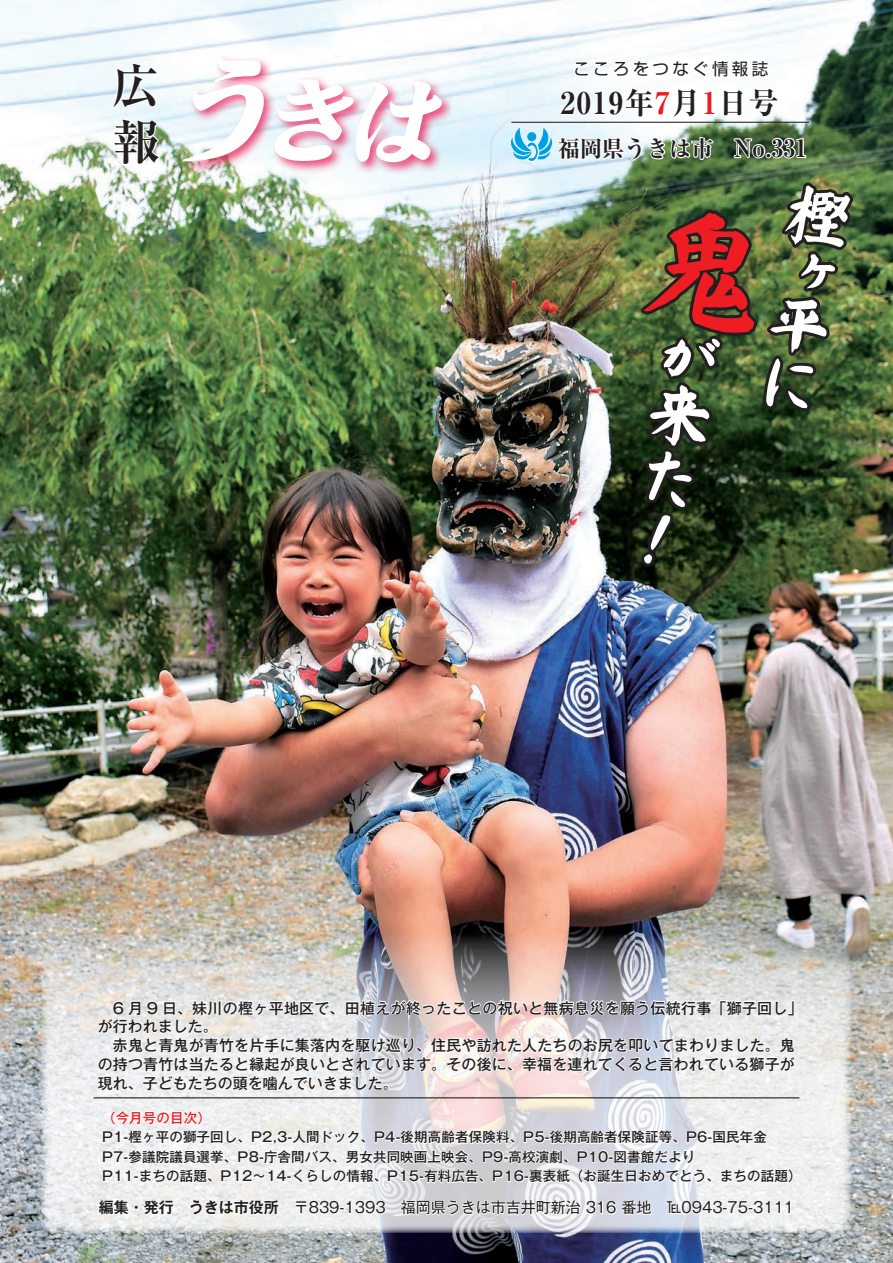
<style>
.page{position:relative;width:893px;height:1263px;background:#fff}
.page>*{position:absolute;margin:0;border:0;box-sizing:border-box;transform-origin:0 0}
.t1{font:700 48px/56.2px "Ryumin Pro";color:#231f20}
.t2{font:700 expanded 30px "Ryumin Pro";letter-spacing:.04em;color:#231f20}
.t3{font:700 expanded 22.5px "Ryumin Pro";color:#231f20}
.t4{font:16.5px "Shin Go Pro";letter-spacing:.2em;color:#231f20}
.t5{font:500 15px/18.8px "Gothic MB101 Pro";letter-spacing:.01em;color:#231f20}
.t6{font:15px "Gothic MB101 Pro";color:#231f20}
.t7{font:500 13.5px/19.5px "Gothic MB101 Pro";letter-spacing:.01em;color:#231f20}
.t8{font:500 13.5px "Gothic MB101 Pro";letter-spacing:.01em;color:#ee1d23}
.s1{color:#ee1d23}
.s2{font-size:24px}
.s3{font-family:"Gothic MB101 Pro De";font-weight:700}
</style>
<div class="page">
<img style="left:1px;top:0;width:892px;height:1263px">
<img style="left:41px;top:932px;width:809px;height:301px">
<svg style="left:0;top:0;width:1px;height:1263px"></svg>
<div style="left:180px;top:54px;width:270px;height:121px;background:#ed1450;opacity:.75"></div>
<svg style="left:183px;top:57px;width:259px;height:105px"></svg>
<svg style="left:111px;top:60px;width:48px;height:49px"></svg>
<svg style="left:111px;top:117px;width:51px;height:49px"></svg>
<svg style="left:511px;top:85px;width:296px;height:77px"></svg>
<svg style="left:573px;top:58px;width:198px;height:21px"></svg>
<hr style="left:511px;top:122px;width:298px;height:1px;background:#231f20">
<svg style="left:88px;top:996px;width:709px;height:239px"></svg>
<hr style="left:94px;top:1097px;width:705px;height:1px;background:#231f20">
<img style="left:590px;top:178px;width:303px;height:391px">
<h1 class="t1" style="left:112px;top:54px;width:48px">広報</h1>
<p class="t4" style="left:573px;top:55px;width:196px">こころをつなぐ情報誌</p>
<h2 class="t2" style="left:561px;top:79px;width:219px">2019年<span class="s1">7</span>月<span class="s1">1</span>日号</h2>
<h3 class="t3" style="left:558px;top:131px;width:251px">福岡県うきは市 <span class="s2">No.331</span></h3>
<p class="t5" style="left:98px;top:997px;width:707px">　6 月 9 日、妹川の樫ヶ平地区で、田植えが終ったことの祝いと無病息災を願う伝統行事「獅子回し」が行われました。<br>　赤鬼と青鬼が青竹を片手に集落内を駆け巡り、住民や訪れた人たちのお尻を叩いてまわりました。鬼の持つ青竹は当たると縁起が良いとされています。その後に、幸福を連れてくると言われている獅子が現れ、子どもたちの頭を噛んでいきました。</p>
<p class="t8" style="left:102px;top:1106px;width:110px">（今月号の目次）</p>
<p class="t7" style="left:102px;top:1126px;width:701px">P1-樫ヶ平の獅子回し、P2,3-人間ドック、P4-後期高齢者保険料、P5-後期高齢者保険証等、P6-国民年金<br>P7-参議院議員選挙、P8-庁舎間バス、男女共同映画上映会、P9-高校演劇、P10-図書館だより<br>P11-まちの話題、P12～14-くらしの情報、P15-有料広告、P16-裏表紙（お誕生日おめでとう、まちの話題）</p>
<p class="t6" style="left:99px;top:1195px;width:697px"><span class="s3">編集・発行 うきは市役所</span>　〒839-1393　福岡県うきは市吉井町新治 316 番地　℡0943-75-3111</p>
</div>
